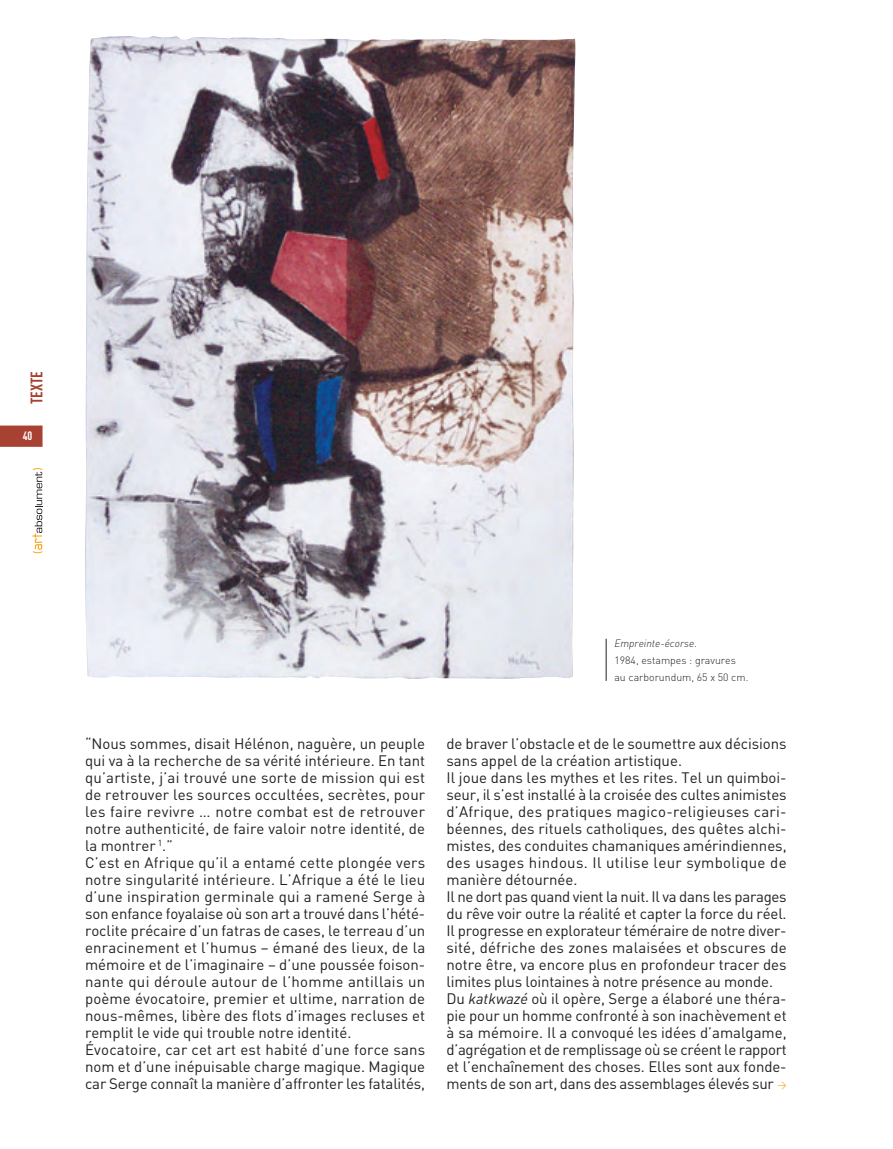
<style>
.page{position:relative;width:893px;height:1149px;background:#fff}
.page>*{position:absolute;margin:0;border:0;box-sizing:border-box;transform-origin:0 0}
.t1{font:700 16.5px "DIN Cond";color:#a74131}
.t2{font:15px/17px "DIN";color:#231f20}
.t3{font:700 12px "DIN Cond";color:#fff}
.t4{font:300 10.5px/17px "DIN";color:#231f20}
.t5{font:9px "DIN";color:#f9a51b}
.s1{font-style:italic}
</style>
<div class="page">
<div style="left:0;top:425px;width:43px;height:21px;background:#a74131"></div>
<svg style="left:32px;top:468px;width:11px;height:85px"></svg>
<img style="left:85px;top:36px;width:490px;height:642px">
<hr style="left:606px;top:638px;width:1px;height:42px;background:#231f20">
<p class="t1" style="left:31px;top:404px;width:35px;rotate:-90deg">TEXTE</p>
<p class="t3" style="left:23px;top:432px;width:11px">40</p>
<p class="t4" style="left:614px;top:635px;width:136px"><span class="s1">Empreinte-écorse</span>.<br>1984, estampes : gravures au carborundum, 65 x 50 cm.</p>
<p class="t2" style="left:85px;top:736px;width:342px">“Nous sommes, disait Hélénon, naguère, un peuple qui va à la recherche de sa vérité intérieure. En tant qu’artiste, j’ai trouvé une sorte de mission qui est de retrouver les sources occultées, secrètes, pour les faire revivre … notre combat est de retrouver notre authenticité, de faire valoir notre identité, de la montrer <sup>1</sup>.”<br>C’est en Afrique qu’il a entamé cette plongée vers notre singularité intérieure. L’Afrique a été le lieu d’une inspiration germinale qui a ramené Serge à son enfance foyalaise où son art a trouvé dans l’hété&shy;roclite précaire d’un fatras de cases, le terreau d’un enracinement et l’humus – émané des lieux, de la mémoire et de l’imaginaire – d’une poussée foison&shy;nante qui déroule autour de l’homme antillais un poème évocatoire, premier et ultime, narration de nous-mêmes, libère des flots d’images recluses et remplit le vide qui trouble notre identité.<br>Évocatoire, car cet art est habité d’une force sans nom et d’une inépuisable charge magique. Magique car Serge connaît la manière d’affronter les fatalités,</p>
<p class="t2" style="left:446px;top:736px;width:342px">de braver l’obstacle et de le soumettre aux décisions sans appel de la création artistique.<br>Il joue dans les mythes et les rites. Tel un quimboi&shy;seur, il s’est installé à la croisée des cultes animistes d’Afrique, des pratiques magico-religieuses cari&shy;béennes, des rituels catholiques, des quêtes alchi&shy;mistes, des conduites chamaniques amérindiennes, des usages hindous. Il utilise leur symbolique de manière détournée.<br>Il ne dort pas quand vient la nuit. Il va dans les parages du rêve voir outre la réalité et capter la force du réel.<br>Il progresse en explorateur téméraire de notre diver&shy;sité, défriche des zones malaisées et obscures de notre être, va encore plus en profondeur tracer des limites plus lointaines à notre présence au monde.<br>Du <span class="s1">katkwazé</span> où il opère, Serge a élaboré une théra&shy;pie pour un homme confronté à son inachèvement et à sa mémoire. Il a convoqué les idées d’amalgame, d’agrégation et de remplissage où se créent le rapport et l’enchaînement des choses. Elles sont aux fonde&shy;ments de son art, dans des assemblages élevés sur</p>
<p class="t5" style="left:777px;top:1081px;width:11px">&gt;</p>
</div>
